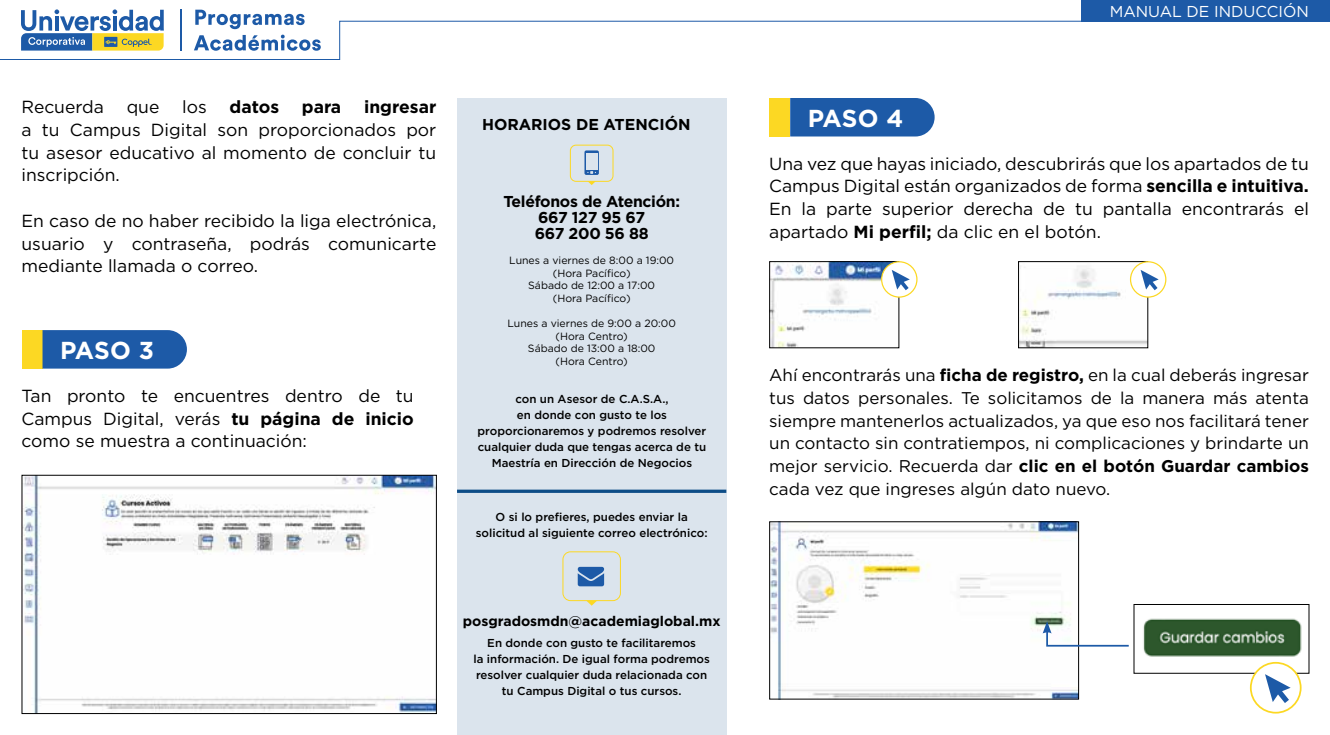
<style>
.page{position:relative;width:1330px;height:735px;background:#fff}
.page>*{position:absolute;margin:0;border:0;box-sizing:border-box;transform-origin:0 0}
.t1{font:700 24.5px "Gotham";color:#fff}
.t2{font:17.5px/22.8px "Gotham";color:#000;text-align:justify}
.t3{font:700 17.5px "Gotham";color:#000}
.t4{font:16.97px/22.8px "Gotham";color:#000;text-align:justify}
.t5{font:700 15.75px/16.1px "Gotham";letter-spacing:-.02em;color:#000;text-align:center}
.t6{font:700 15.75px "Gotham";color:#000}
.t7{font:15.75px "Gotham";color:#fff}
.t8{font:700 14px "Gotham";color:#000}
.t9{font:500 11.55px/16.1px "Gotham";color:#000;text-align:center}
.t10{font:10.5px/12.6px "Gotham";color:#000;text-align:center}
.s1{font-weight:700}
</style>
<div class="page">
<svg style="left:21px;top:9px;width:143px;height:12px"></svg>
<hr style="left:180px;top:10px;width:1px;height:41px;background:#1d5aa7">
<svg style="left:195px;top:10px;width:110px;height:11px"></svg>
<svg style="left:0;top:21px;width:1330px;height:39px"></svg>
<div style="left:1082px;top:0;width:248px;height:21px;background:#1d5aa7"></div>
<div style="left:769px;top:98px;width:21px;height:38px;background:#fcd823"></div>
<div style="left:790px;top:98px;width:145px;height:38px;background:#1d5aa7"></div>
<img style="left:771px;top:523px;width:306px;height:175px">
<div style="left:769px;top:521px;width:310px;height:179px;border:1px solid #000"></div>
<div style="left:457px;top:98px;width:270px;height:637px;background:#dbe4ed"></div>
<hr style="left:457px;top:490px;width:269px;height:3px;background:#0d4d87">
<svg style="left:578px;top:567px;width:26px;height:19px"></svg>
<div style="left:563px;top:552px;width:58px;height:49px;border:1px solid #fcd823;border-radius:8px"></div>
<svg style="left:586px;top:600px;width:11px;height:6px"></svg>
<img style="left:771px;top:263px;width:121px;height:83px">
<div style="left:769px;top:261px;width:130px;height:87px;border:1px solid #000"></div>
<img style="left:1020px;top:263px;width:126px;height:83px">
<div style="left:1018px;top:261px;width:130px;height:87px;border:1px solid #000"></div>
<div style="left:882px;top:262px;width:35px;height:35px;background:#fff;border-radius:50%"></div>
<div style="left:881px;top:261px;width:37px;height:37px;border:1px solid #fcd823;border-radius:50%"></div>
<svg style="left:892px;top:270px;width:18px;height:20px"></svg>
<div style="left:1131px;top:262px;width:35px;height:35px;background:#fff;border-radius:50%"></div>
<div style="left:1130px;top:261px;width:36px;height:37px;border:1px solid #fcd823;border-radius:50%"></div>
<svg style="left:1141px;top:270px;width:18px;height:20px"></svg>
<img style="left:1143px;top:618px;width:159px;height:45px">
<div style="left:1134px;top:604px;width:175px;height:70px;border:1px solid #000"></div>
<div style="left:1251px;top:663px;width:50px;height:50px;background:#fff;border-radius:50%"></div>
<div style="left:1250px;top:662px;width:52px;height:52px;border:2px solid #fcd823;border-radius:50%"></div>
<svg style="left:1265px;top:674px;width:26px;height:29px"></svg>
<svg style="left:1043px;top:621px;width:86px;height:26px"></svg>
<div style="left:570px;top:145px;width:43px;height:37px;border:1px solid #fcd823;border-radius:6px"></div>
<svg style="left:588px;top:181px;width:8px;height:4px"></svg>
<div style="left:584px;top:150px;width:15px;height:25px;background:#1d5aa7;border-radius:2px"></div>
<svg style="left:586px;top:153px;width:12px;height:21px"></svg>
<div style="left:22px;top:330px;width:21px;height:39px;background:#fcd823"></div>
<svg style="left:43px;top:330px;width:144px;height:39px;background:#2660aa"></svg>
<img style="left:24px;top:477px;width:411px;height:235px">
<div style="left:22px;top:475px;width:415px;height:239px;border:1px solid #000"></div>
<p class="t2" style="left:22px;top:95px;width:84px">Recuerda</p>
<p class="t2" style="left:127px;top:95px;width:34px">que</p>
<p class="t2" style="left:182px;top:95px;width:26px">los</p>
<p class="t3" style="left:230px;top:95px;width:51px">datos</p>
<p class="t3" style="left:302px;top:95px;width:41px">para</p>
<p class="t3" style="left:364px;top:95px;width:74px">ingresar</p>
<p class="t2" style="left:22px;top:118px;width:416px">a tu Campus Digital son proporcionados por tu asesor educativo al momento de concluir tu inscripción.</p>
<p class="t2" style="left:22px;top:209px;width:416px">En caso de no haber recibido la liga electrónica, usuario y contraseña, podrás comunicarte mediante llamada o correo.</p>
<h1 class="t1" style="left:60px;top:334px;width:96px">PASO 3</h1>
<p class="t2" style="left:22px;top:384px;width:394px">Tan pronto te encuentres dentro de tu Campus Digital, verás <span class="s1">tu página de inicio </span>como se muestra a continuación:</p>
<p class="t6" style="left:482px;top:114px;width:210px">HORARIOS DE ATENCIÓN</p>
<p class="t5" style="left:503px;top:193px;width:178px">Teléfonos de Atención:<br>667 127 95 67<br>667 200 56 88</p>
<p class="t10" style="left:509px;top:254px;width:166px">Lunes a viernes de 8:00 a 19:00 (Hora Pacífico)<br>Sábado de 12:00 a 17:00<br>(Hora Pacífico)</p>
<p class="t10" style="left:508px;top:317px;width:170px">Lunes a viernes de 9:00 a 20:00 (Hora Centro)<br>Sábado de 13:00 a 18:00<br>(Hora Centro)</p>
<p class="t9" style="left:478px;top:391px;width:230px">con un Asesor de C.A.S.A.,<br>en donde con gusto te los proporcionaremos y podremos resolver cualquier duda que tengas acerca de tu<br>Maestría en Dirección de Negocios</p>
<p class="t9" style="left:476px;top:508px;width:233px">O si lo prefieres, puedes enviar la solicitud al siguiente correo electrónico:</p>
<p class="t8" style="left:463px;top:611px;width:259px">posgradosmdn@academiaglobal.mx</p>
<p class="t9" style="left:473px;top:634px;width:238px">En donde con gusto te facilitaremos<br>la información. De igual forma podremos resolver cualquier duda relacionada con tu Campus Digital o tus cursos.</p>
<h1 class="t1" style="left:808px;top:102px;width:97px">PASO 4</h1>
<p class="t7" style="left:1110px;top:1px;width:201px">MANUAL DE INDUCCIÓN</p>
<p class="t2" style="left:769px;top:152px;width:541px">Una vez que hayas iniciado, descubrirás que los apartados de tu Campus Digital están organizados de forma <span class="s1">sencilla e intuitiva.<br></span>En la parte superior derecha de tu pantalla encontrarás el apartado <span class="s1">Mi perfil;</span> da clic en el botón.</p>
<p class="t4" style="left:769px;top:363px;width:541px">Ahí encontrarás una <span class="s1">ficha de registro,</span> en la cual deberás ingresar tus datos personales. Te solicitamos de la manera más atenta siempre mantenerlos actualizados, ya que eso nos facilitará tener un contacto sin contratiempos, ni complicaciones y brindarte un mejor servicio. Recuerda dar <span class="s1">clic en el botón Guardar cambios </span>cada vez que ingreses algún dato nuevo.</p>
</div>
